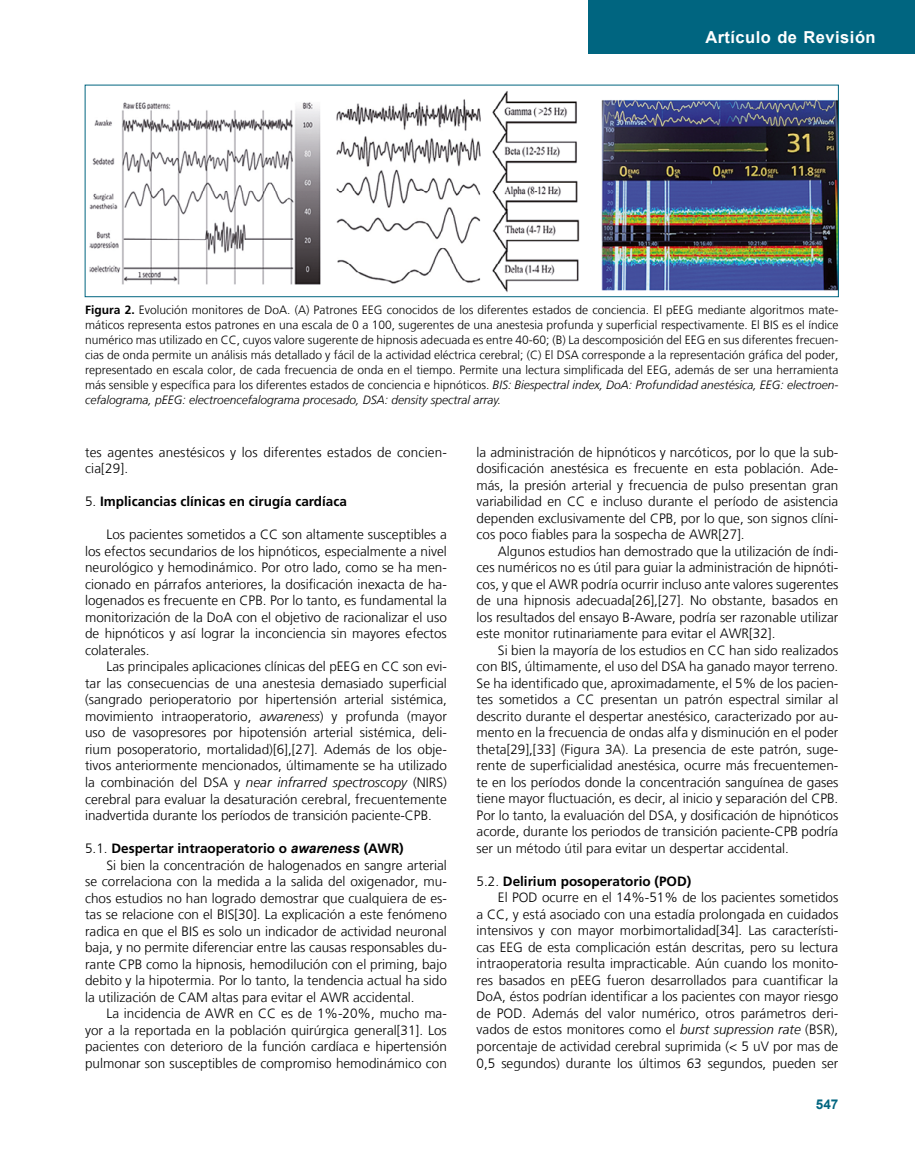
<style>
.page{position:relative;width:915px;height:1170px;background:#fff}
.page>*{position:absolute;margin:0;border:0;box-sizing:border-box;transform-origin:0 0}
.t1{font:700 16.5px "Arial";letter-spacing:.03em;color:#fff}
.t2{font:300 13.5px/16.5px "Frutiger LT";color:#000;text-align:justify}
.t3{font:700 13.5px "Frutiger";color:#000}
.t4{font:700 13.5px "Arial";color:#006580}
.t5{font:300 12px/15px "Frutiger LT";color:#000;text-align:justify}
.s1{font-family:"Frutiger";font-weight:700}
.s2{font-style:italic}
.s3{font-family:"Frutiger LT";font-weight:300}
.s4{font-family:"Arial";font-style:italic}
</style>
<div class="page">
<div style="left:588px;top:0;width:326px;height:54px;background:#006580"></div>
<img style="left:89px;top:91px;width:747px;height:201px">
<div style="left:85px;top:85px;width:753px;height:212px;border:1px solid #006580"></div>
<p class="t1" style="left:705px;top:26px;width:172px">Artículo de Revisión</p>
<p class="t5" style="left:85px;top:303px;width:754px"><span class="s1">Figura 2.</span> Evolución monitores de DoA. (A) Patrones EEG conocidos de los diferentes estados de conciencia. El pEEG mediante algoritmos mate&shy;máticos representa estos patrones en una escala de 0 a 100, sugerentes de una anestesia profunda y superficial respectivamente. El BIS es el índice numérico mas utilizado en CC, cuyos valore sugerente de hipnosis adecuada es entre 40-60; (B) La descomposición del EEG en sus diferentes frecuen&shy;cias de onda permite un análisis más detallado y fácil de la actividad eléctrica cerebral; (C) El DSA corresponde a la representación gráfica del poder, representado en escala color, de cada frecuencia de onda en el tiempo. Permite una lectura simplificada del EEG, además de ser una herramienta más sensible y específica para los diferentes estados de conciencia e hipnóticos. <span class="s2">BIS: Biespectral index, DoA: Profundidad anestésica, EEG: electroen&shy;cefalograma, pEEG: electroencefalograma procesado, DSA: density spectral array.</span></p>
<p class="t2" style="left:85px;top:444px;width:363px">tes agentes anestésicos y los diferentes estados de concien&shy;cia[29].</p>
<p class="t3" style="left:85px;top:493px;width:263px"><span class="s3">5.</span> Implicancias clínicas en cirugía cardíaca</p>
<p class="t2" style="left:85px;top:526px;width:363px;text-indent:21px">Los pacientes sometidos a CC son altamente susceptibles a los efectos secundarios de los hipnóticos, especialmente a nivel neurológico y hemodinámico. Por otro lado, como se ha men&shy;cionado en párrafos anteriores, la dosificación inexacta de ha&shy;logenados es frecuente en CPB. Por lo tanto, es fundamental la monitorización de la DoA con el objetivo de racionalizar el uso de hipnóticos y así lograr la inconciencia sin mayores efectos colaterales.</p>
<p class="t2" style="left:85px;top:658px;width:363px;text-indent:21px">Las principales aplicaciones clínicas del pEEG en CC son evi&shy;tar las consecuencias de una anestesia demasiado superficial (sangrado perioperatorio por hipertensión arterial sistémica, movimiento intraoperatorio, <span class="s2">awareness</span>) y profunda (mayor uso de vasopresores por hipotensión arterial sistémica, deli&shy;rium posoperatorio, mortalidad)[6],[27]. Además de los obje&shy;tivos anteriormente mencionados, últimamente se ha utilizado la combinación del DSA y <span class="s2">near infrarred spectroscopy</span> (NIRS) cerebral para evaluar la desaturación cerebral, frecuentemente inadvertida durante los períodos de transición paciente-CPB.</p>
<p class="t3" style="left:85px;top:840px;width:320px"><span class="s3">5.1.</span> Despertar intraoperatorio o <span class="s4">awareness</span> (AWR)</p>
<p class="t2" style="left:85px;top:856px;width:363px;text-indent:21px">Si bien la concentración de halogenados en sangre arterial se correlaciona con la medida a la salida del oxigenador, mu&shy;chos estudios no han logrado demostrar que cualquiera de es&shy;tas se relacione con el BIS[30]. La explicación a este fenómeno radica en que el BIS es solo un indicador de actividad neuronal baja, y no permite diferenciar entre las causas responsables du&shy;rante CPB como la hipnosis, hemodilución con el priming, bajo debito y la hipotermia. Por lo tanto, la tendencia actual ha sido la utilización de CAM altas para evitar el AWR accidental.</p>
<p class="t2" style="left:85px;top:1005px;width:363px;text-indent:21px">La incidencia de AWR en CC es de 1%-20%, mucho ma&shy;yor a la reportada en la población quirúrgica general[31]. Los pacientes con deterioro de la función cardíaca e hipertensión pulmonar son susceptibles de compromiso hemodinámico con</p>
<p class="t2" style="left:476px;top:444px;width:363px">la administración de hipnóticos y narcóticos, por lo que la sub&shy;dosificación anestésica es frecuente en esta población. Ade&shy;más, la presión arterial y frecuencia de pulso presentan gran variabilidad en CC e incluso durante el período de asistencia dependen exclusivamente del CPB, por lo que, son signos clíni&shy;cos poco fiables para la sospecha de AWR[27].</p>
<p class="t2" style="left:476px;top:543px;width:363px;text-indent:21px">Algunos estudios han demostrado que la utilización de índi&shy;ces numéricos no es útil para guiar la administración de hipnóti&shy;cos, y que el AWR podría ocurrir incluso ante valores sugerentes de una hipnosis adecuada[26],[27]. No obstante, basados en los resultados del ensayo B-Aware, podría ser razonable utilizar este monitor rutinariamente para evitar el AWR[32].</p>
<p class="t2" style="left:476px;top:642px;width:363px;text-indent:21px">Si bien la mayoría de los estudios en CC han sido realizados con BIS, últimamente, el uso del DSA ha ganado mayor terreno.<br>Se ha identificado que, aproximadamente, el 5% de los pacien&shy;tes sometidos a CC presentan un patrón espectral similar al descrito durante el despertar anestésico, caracterizado por au&shy;mento en la frecuencia de ondas alfa y disminución en el poder theta[29],[33] (Figura 3A). La presencia de este patrón, suge&shy;rente de superficialidad anestésica, ocurre más frecuentemen&shy;te en los períodos donde la concentración sanguínea de gases tiene mayor fluctuación, es decir, al inicio y separación del CPB.<br>Por lo tanto, la evaluación del DSA, y dosificación de hipnóticos acorde, durante los periodos de transición paciente-CPB podría ser un método útil para evitar un despertar accidental.</p>
<p class="t3" style="left:476px;top:873px;width:216px"><span class="s3">5.2.</span> Delirium posoperatorio (POD)</p>
<p class="t2" style="left:476px;top:889px;width:363px;text-indent:21px">El POD ocurre en el 14%-51% de los pacientes sometidos a CC, y está asociado con una estadía prolongada en cuidados intensivos y con mayor morbimortalidad[34]. Las característi&shy;cas EEG de esta complicación están descritas, pero su lectura intraoperatoria resulta impracticable. Aún cuando los monito&shy;res basados en pEEG fueron desarrollados para cuantificar la DoA, éstos podrían identificar a los pacientes con mayor riesgo de POD. Además del valor numérico, otros parámetros deri&shy;vados de estos monitores como el <span class="s2">burst supression rate</span> (BSR), porcentaje de actividad cerebral suprimida (&lt; 5 uV por mas de 0,5 segundos) durante los últimos 63 segundos, pueden ser</p>
<p class="t4" style="left:815px;top:1094px;width:24px">547</p>
</div>
